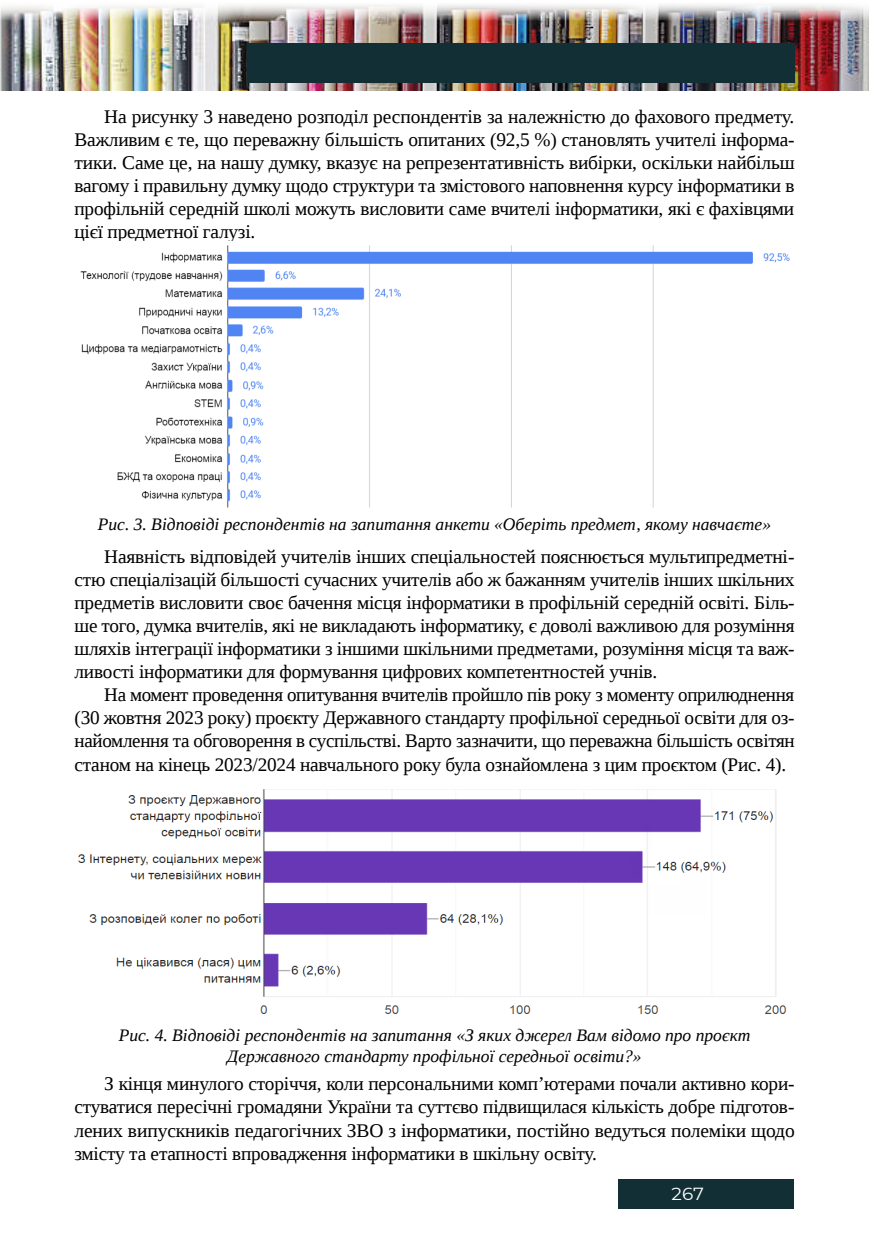
<style>
.page{position:relative;width:869px;height:1241px;background:#fff}
.page>*{position:absolute;margin:0;border:0;box-sizing:border-box;transform-origin:0 0}
.t1{font:19.25px/23.1px "Liberation Serif";letter-spacing:-.01em;color:#000;text-align:justify}
.t2{font:italic 17.5px/21px "Liberation Serif";color:#000;text-align:center}
.t3{font:17.5px "Montserrat";color:#fff;scale:1.05 1}
</style>
<div class="page">
<img style="left:0;top:4px;width:868px;height:86px">
<div style="left:247px;top:43px;width:547px;height:40px;background:#122f35"></div>
<div style="left:618px;top:1178px;width:174px;height:30px;background:#122f35"></div>
<img style="left:80px;top:245px;width:710px;height:263px">
<img style="left:78px;top:789px;width:709px;height:225px">
<p class="t1" style="left:74px;top:104px;width:721px;text-indent:30px">На рисунку 3 наведено розподіл респондентів за належністю до фахового предмету.<br>Важливим є те, що переважну більшість опитаних (92,5 %) становлять учителі інформа&shy;тики. Саме це, на нашу думку, вказує на репрезентативність вибірки, оскільки найбільш вагому і правильну думку щодо структури та змістового наповнення курсу інформатики в профільній середній школі можуть висловити саме вчителі інформатики, які є фахівцями цієї предметної галузі.</p>
<p class="t2" style="left:98px;top:513px;width:674px">Рис. 3. Відповіді респондентів на запитання анкети «Оберіть предмет, якому навчаєте»</p>
<p class="t1" style="left:74px;top:544px;width:721px;text-indent:30px">Наявність відповідей учителів інших спеціальностей пояснюється мультипредметні&shy;стю спеціалізацій більшості сучасних учителів або ж бажанням учителів інших шкільних предметів висловити своє бачення місця інформатики в профільній середній освіті. Біль&shy;ше того, думка вчителів, які не викладають інформатику, є доволі важливою для розуміння шляхів інтеграції інформатики з іншими шкільними предметами, розуміння місця та важ&shy;ливості інформатики для формування цифрових компетентностей учнів.</p>
<p class="t1" style="left:74px;top:683px;width:721px;text-indent:30px">На момент проведення опитування вчителів пройшло пів року з моменту оприлюднення (30 жовтня 2023 року) проєкту Державного стандарту профільної середньої освіти для оз&shy;найомлення та обговорення в суспільстві. Варто зазначити, що переважна більшість освітян станом на кінець 2023/2024 навчального року була ознайомлена з цим проєктом (Рис. 4).</p>
<p class="t2" style="left:119px;top:1024px;width:633px">Рис. 4. Відповіді респондентів на запитання «З яких джерел Вам відомо про проєкт<br>Державного стандарту профільної середньої освіти?»</p>
<p class="t1" style="left:74px;top:1072px;width:721px;text-indent:30px">З кінця минулого сторіччя, коли персональними комп’ютерами почали активно кори&shy;стуватися пересічні громадяни України та суттєво підвищилася кількість добре підготов&shy;лених випускників педагогічних ЗВО з інформатики, постійно ведуться полеміки щодо змісту та етапності впровадження інформатики в шкільну освіту.</p>
<p class="t3" style="left:671px;top:1181px;width:32px">267</p>
</div>
